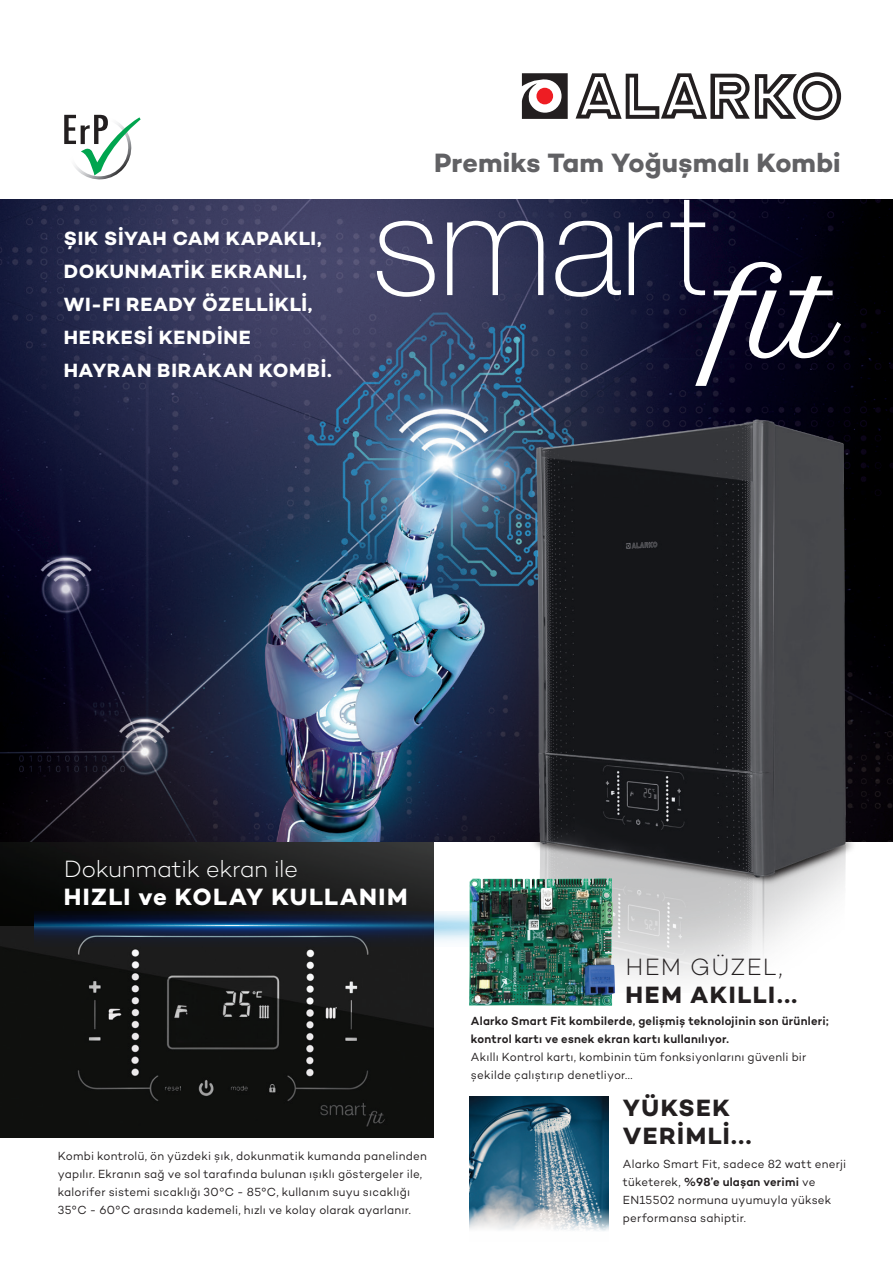
<style>
.page{position:relative;width:893px;height:1263px;background:#fff}
.page>*{position:absolute;margin:0;border:0;box-sizing:border-box;transform-origin:0 0}
.t1{font:700 27px "Campton";color:#616164}
.t2{font:700 24px/28.5px "Campton";letter-spacing:.06em;color:#231f20}
.t3{font:700 24px "Campton";letter-spacing:.055em;color:#fff}
.t4{font:300 24px "Campton";letter-spacing:-.02em;color:#fff}
.t5{font:300 24px "Campton";letter-spacing:.03em;color:#231f20}
.t6{font:700 19.5px/33px "Campton";letter-spacing:.03em;color:#fff}
.t7{font:12px/18px "Campton";letter-spacing:.02em;color:#231f20;scale:.96 1}
.t8{font:600 12px/18px "Campton";letter-spacing:.02em;color:#231f20;scale:.96 1}
.s1{font-weight:600}
</style>
<div class="page">
<img style="left:0;top:926px;width:434px;height:211px">
<img style="left:0;top:842px;width:434px;height:84px">
<svg style="left:34px;top:912px;width:435px;height:34px;background:#253a54"></svg>
<img style="left:0;top:200px;width:893px;height:642px">
<svg style="left:522px;top:73px;width:46px;height:46px"></svg>
<svg style="left:576px;top:73px;width:221px;height:46px"></svg>
<div style="left:793px;top:72px;width:48px;height:48px;background:#231f20;border-radius:50%"></div>
<svg style="left:797px;top:77px;width:40px;height:39px"></svg>
<svg style="left:802px;top:81px;width:30px;height:30px"></svg>
<div style="left:806px;top:85px;width:22px;height:23px;background:#fff;border-radius:50%"></div>
<svg style="left:64px;top:115px;width:77px;height:65px"></svg>
<svg style="left:377px;top:221px;width:58px;height:76px"></svg>
<svg style="left:447px;top:221px;width:96px;height:74px"></svg>
<svg style="left:555px;top:221px;width:66px;height:76px"></svg>
<svg style="left:629px;top:222px;width:33px;height:73px"></svg>
<svg style="left:671px;top:200px;width:170px;height:186px;background:#29273d"></svg>
<img style="left:510px;top:412px;width:361px;height:568px">
<img style="left:469px;top:878px;width:146px;height:128px">
<img style="left:469px;top:1096px;width:140px;height:135px">
<h3 class="t6" style="left:64px;top:222px;width:270px">ŞIK SİYAH CAM KAPAKLI,<br>DOKUNMATİK EKRANLI,<br>WI-FI READY ÖZELLİKLİ,<br>HERKESİ KENDİNE<br>HAYRAN BIRAKAN KOMBİ.</h3>
<h1 class="t1" style="left:434px;top:146px;width:408px">Premiks Tam Yoğuşmalı Kombi</h1>
<h2 class="t4" style="left:64px;top:854px;width:236px">Dokunmatik ekran ile</h2>
<h2 class="t3" style="left:64px;top:882px;width:345px">HIZLI ve KOLAY KULLANIM</h2>
<p class="t7" style="left:58px;top:1146px;width:386px">Kombi kontrolü, ön yüzdeki şık, dokunmatik kumanda panelinden yapılır. Ekranın sağ ve sol tarafında bulunan ışıklı göstergeler ile, kalorifer sistemi sıcaklığı 30°C - 85°C, kullanım suyu sıcaklığı 35°C - 60°C arasında kademeli, hızlı ve kolay olarak ayarlanır.</p>
<h2 class="t5" style="left:625px;top:952px;width:159px">HEM GÜZEL,</h2>
<h2 class="t2" style="left:625px;top:980px;width:173px">HEM AKILLI...</h2>
<p class="t8" style="left:471px;top:1012px;width:374px">Alarko Smart Fit kombilerde, gelişmiş teknolojinin son ürünleri; kontrol kartı ve esnek ekran kartı kullanılıyor.</p>
<p class="t7" style="left:471px;top:1048px;width:351px">Akıllı Kontrol kartı, kombinin tüm fonksiyonlarını güvenli bir şekilde çalıştırıp denetliyor...</p>
<h2 class="t2" style="left:623px;top:1093px;width:130px">YÜKSEK<br>VERİMLİ...</h2>
<p class="t7" style="left:623px;top:1155px;width:234px">Alarko Smart Fit, sadece 82 watt enerji tüketerek, <span class="s1">%98’e ulaşan verimi</span> ve<br>EN15502 normuna uyumuyla yüksek performansa sahiptir.</p>
</div>
